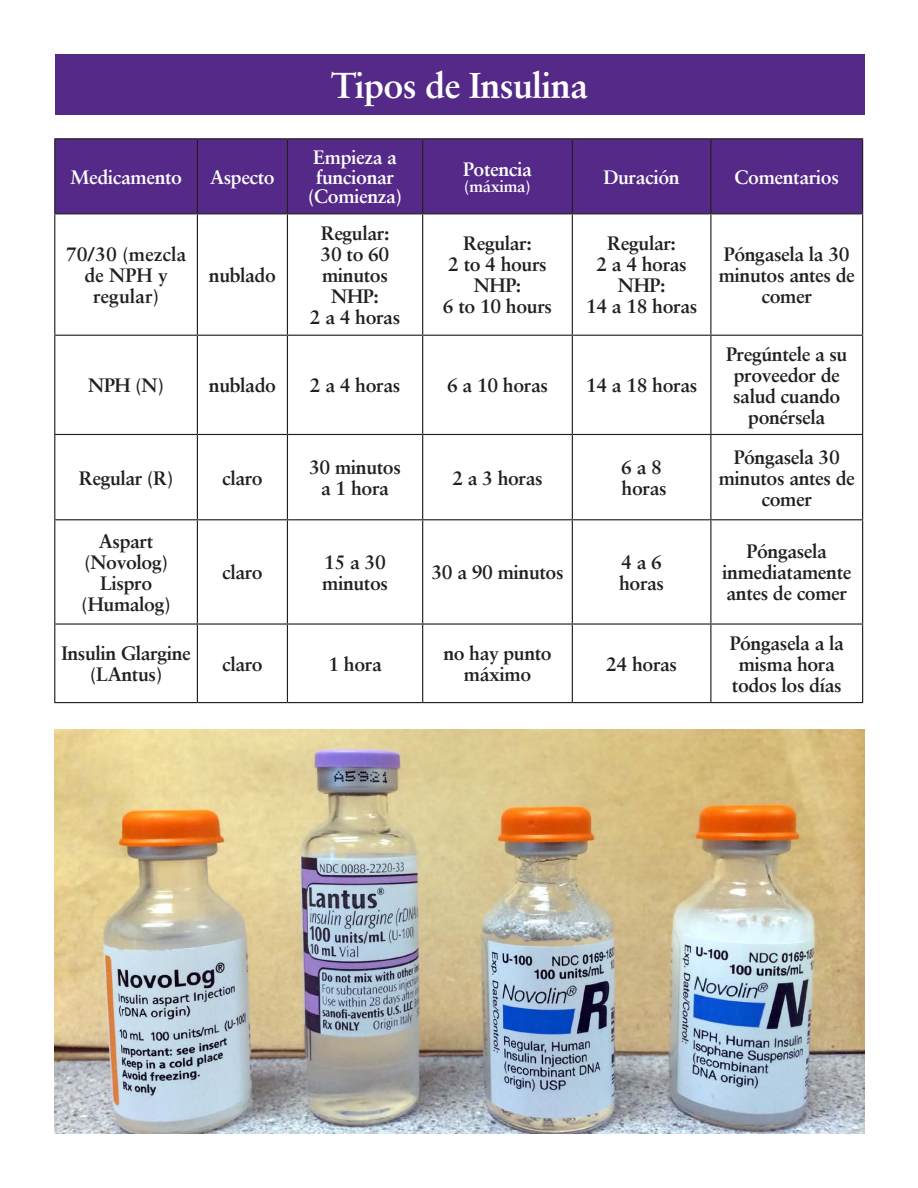
<style>
.page{position:relative;width:918px;height:1188px;background:#fff}
.page>*{position:absolute;margin:0;border:0;box-sizing:border-box;transform-origin:0 0}
.t1{font:700 36px "Sabon LT Pro";letter-spacing:-.02em;color:#fff}
.t2{font:700 19.5px/21px "Sabon LT Pro";letter-spacing:-.02em;color:#231f20;text-align:center}
.t3{font:700 19.5px/19.5px "Sabon LT Pro";letter-spacing:-.02em;color:#fff;text-align:center}
.t4{font:700 19.5px/21px "Sabon LT Pro";color:#231f20;text-align:center}
.t5{font:700 16.5px "Sabon LT Pro";letter-spacing:-.02em;color:#fff}
</style>
<div class="page">
<div style="left:55px;top:54px;width:810px;height:61px;background:#552988"></div>
<div style="left:55px;top:139px;width:807px;height:74px;background:#552988"></div>
<hr style="left:54px;top:138px;width:143px;height:1px;background:#231f20">
<hr style="left:54px;top:139px;width:1px;height:74px;background:#231f20">
<hr style="left:197px;top:138px;width:90px;height:1px;background:#231f20">
<hr style="left:197px;top:139px;width:1px;height:74px;background:#231f20">
<hr style="left:287px;top:138px;width:136px;height:1px;background:#231f20">
<hr style="left:287px;top:139px;width:1px;height:74px;background:#231f20">
<hr style="left:423px;top:138px;width:149px;height:1px;background:#231f20">
<hr style="left:422px;top:139px;width:1px;height:74px;background:#231f20">
<hr style="left:572px;top:138px;width:139px;height:1px;background:#231f20">
<hr style="left:572px;top:139px;width:1px;height:74px;background:#231f20">
<hr style="left:711px;top:138px;width:152px;height:1px;background:#231f20">
<hr style="left:710px;top:139px;width:1px;height:74px;background:#231f20">
<hr style="left:862px;top:139px;width:1px;height:74px;background:#231f20">
<hr style="left:54px;top:213px;width:143px;height:1px;background:#231f20">
<hr style="left:54px;top:214px;width:1px;height:121px;background:#231f20">
<hr style="left:197px;top:213px;width:90px;height:1px;background:#231f20">
<hr style="left:197px;top:214px;width:1px;height:121px;background:#231f20">
<hr style="left:287px;top:213px;width:136px;height:1px;background:#231f20">
<hr style="left:287px;top:214px;width:1px;height:121px;background:#231f20">
<hr style="left:423px;top:213px;width:149px;height:1px;background:#231f20">
<hr style="left:422px;top:214px;width:1px;height:121px;background:#231f20">
<hr style="left:572px;top:213px;width:139px;height:1px;background:#231f20">
<hr style="left:572px;top:214px;width:1px;height:121px;background:#231f20">
<hr style="left:711px;top:213px;width:152px;height:1px;background:#231f20">
<hr style="left:710px;top:214px;width:1px;height:121px;background:#231f20">
<hr style="left:862px;top:214px;width:1px;height:121px;background:#231f20">
<hr style="left:54px;top:335px;width:143px;height:1px;background:#231f20">
<hr style="left:54px;top:336px;width:1px;height:98px;background:#231f20">
<hr style="left:197px;top:335px;width:90px;height:1px;background:#231f20">
<hr style="left:197px;top:336px;width:1px;height:98px;background:#231f20">
<hr style="left:287px;top:335px;width:136px;height:1px;background:#231f20">
<hr style="left:287px;top:336px;width:1px;height:98px;background:#231f20">
<hr style="left:423px;top:335px;width:149px;height:1px;background:#231f20">
<hr style="left:422px;top:336px;width:1px;height:98px;background:#231f20">
<hr style="left:572px;top:335px;width:139px;height:1px;background:#231f20">
<hr style="left:572px;top:336px;width:1px;height:98px;background:#231f20">
<hr style="left:711px;top:335px;width:152px;height:1px;background:#231f20">
<hr style="left:710px;top:336px;width:1px;height:98px;background:#231f20">
<hr style="left:862px;top:336px;width:1px;height:98px;background:#231f20">
<hr style="left:54px;top:434px;width:143px;height:1px;background:#231f20">
<hr style="left:54px;top:435px;width:1px;height:84px;background:#231f20">
<hr style="left:197px;top:434px;width:90px;height:1px;background:#231f20">
<hr style="left:197px;top:435px;width:1px;height:84px;background:#231f20">
<hr style="left:287px;top:434px;width:136px;height:1px;background:#231f20">
<hr style="left:287px;top:435px;width:1px;height:84px;background:#231f20">
<hr style="left:423px;top:434px;width:149px;height:1px;background:#231f20">
<hr style="left:422px;top:435px;width:1px;height:84px;background:#231f20">
<hr style="left:572px;top:434px;width:139px;height:1px;background:#231f20">
<hr style="left:572px;top:435px;width:1px;height:84px;background:#231f20">
<hr style="left:711px;top:434px;width:152px;height:1px;background:#231f20">
<hr style="left:710px;top:435px;width:1px;height:84px;background:#231f20">
<hr style="left:862px;top:435px;width:1px;height:84px;background:#231f20">
<hr style="left:54px;top:519px;width:143px;height:1px;background:#231f20">
<hr style="left:54px;top:520px;width:1px;height:103px;background:#231f20">
<hr style="left:197px;top:519px;width:90px;height:1px;background:#231f20">
<hr style="left:197px;top:520px;width:1px;height:103px;background:#231f20">
<hr style="left:287px;top:519px;width:136px;height:1px;background:#231f20">
<hr style="left:287px;top:520px;width:1px;height:103px;background:#231f20">
<hr style="left:423px;top:519px;width:149px;height:1px;background:#231f20">
<hr style="left:422px;top:520px;width:1px;height:103px;background:#231f20">
<hr style="left:572px;top:519px;width:139px;height:1px;background:#231f20">
<hr style="left:572px;top:520px;width:1px;height:103px;background:#231f20">
<hr style="left:711px;top:519px;width:152px;height:1px;background:#231f20">
<hr style="left:710px;top:520px;width:1px;height:103px;background:#231f20">
<hr style="left:862px;top:520px;width:1px;height:103px;background:#231f20">
<hr style="left:54px;top:623px;width:143px;height:2px;background:#231f20">
<hr style="left:54px;top:625px;width:1px;height:77px;background:#231f20">
<hr style="left:197px;top:623px;width:90px;height:2px;background:#231f20">
<hr style="left:197px;top:625px;width:1px;height:77px;background:#231f20">
<hr style="left:287px;top:623px;width:136px;height:2px;background:#231f20">
<hr style="left:287px;top:625px;width:1px;height:77px;background:#231f20">
<hr style="left:423px;top:623px;width:149px;height:2px;background:#231f20">
<hr style="left:422px;top:625px;width:1px;height:77px;background:#231f20">
<hr style="left:572px;top:623px;width:139px;height:2px;background:#231f20">
<hr style="left:572px;top:625px;width:1px;height:77px;background:#231f20">
<hr style="left:711px;top:623px;width:152px;height:2px;background:#231f20">
<hr style="left:710px;top:625px;width:1px;height:77px;background:#231f20">
<hr style="left:862px;top:625px;width:1px;height:77px;background:#231f20">
<hr style="left:54px;top:702px;width:143px;height:1px;background:#231f20">
<hr style="left:197px;top:702px;width:90px;height:1px;background:#231f20">
<hr style="left:287px;top:702px;width:136px;height:1px;background:#231f20">
<hr style="left:423px;top:702px;width:149px;height:1px;background:#231f20">
<hr style="left:572px;top:702px;width:139px;height:1px;background:#231f20">
<hr style="left:711px;top:702px;width:152px;height:1px;background:#231f20">
<img style="left:54px;top:729px;width:811px;height:405px">
<p class="t3" style="left:70px;top:167px;width:114px">Medicamento</p>
<p class="t3" style="left:210px;top:167px;width:66px">Aspecto</p>
<p class="t4" style="left:66px;top:243px;width:122px">70/30 (mezcla de NPH y regular)</p>
<p class="t2" style="left:209px;top:264px;width:69px">nublado</p>
<h1 class="t1" style="left:331px;top:63px;width:259px">Tipos de Insulina</h1>
<p class="t3" style="left:308px;top:147px;width:95px">Empieza a funcionar (Comienza)</p>
<p class="t3" style="left:463px;top:158px;width:70px">Potencia</p>
<p class="t5" style="left:464px;top:176px;width:68px">(máxima)</p>
<p class="t3" style="left:603px;top:167px;width:78px">Duración</p>
<p class="t3" style="left:735px;top:167px;width:106px">Comentarios</p>
<p class="t2" style="left:310px;top:222px;width:92px">Regular:<br>30 to 60 minutos<br>NHP:<br>2 a 4 horas</p>
<p class="t2" style="left:443px;top:233px;width:111px">Regular:<br>2 to 4 hours<br>NHP:<br>6 to 10 hours</p>
<p class="t2" style="left:586px;top:233px;width:113px">Regular:<br>2 a 4 horas<br>NHP:<br>14 a 18 horas</p>
<p class="t2" style="left:719px;top:243px;width:138px">Póngasela la 30 minutos antes de comer</p>
<p class="t2" style="left:88px;top:375px;width:77px">NPH (N)</p>
<p class="t2" style="left:209px;top:375px;width:69px">nublado</p>
<p class="t2" style="left:310px;top:375px;width:92px">2 a 4 horas</p>
<p class="t2" style="left:447px;top:375px;width:102px">6 a 10 horas</p>
<p class="t2" style="left:586px;top:375px;width:113px">14 a 18 horas</p>
<p class="t2" style="left:726px;top:343px;width:123px">Pregúntele a su proveedor de salud cuando ponérsela</p>
<p class="t2" style="left:79px;top:467px;width:96px">Regular (R)</p>
<p class="t2" style="left:222px;top:467px;width:42px">claro</p>
<p class="t2" style="left:309px;top:456px;width:93px">30 minutos a 1 hora</p>
<p class="t2" style="left:452px;top:467px;width:92px">2 a 3 horas</p>
<p class="t2" style="left:621px;top:456px;width:47px;text-align:left">6 a 8 horas</p>
<p class="t2" style="left:719px;top:446px;width:138px">Póngasela 30 minutos antes de comer</p>
<p class="t2" style="left:82px;top:530px;width:90px">Aspart (Novolog)<br>Lispro (Humalog)</p>
<p class="t2" style="left:222px;top:562px;width:42px">claro</p>
<p class="t2" style="left:322px;top:551px;width:67px;text-align:left">15 a 30 minutos</p>
<p class="t2" style="left:431px;top:562px;width:134px">30 a 90 minutos</p>
<p class="t2" style="left:619px;top:551px;width:47px;text-align:left">4 a 6 horas</p>
<p class="t2" style="left:722px;top:541px;width:131px">Póngasela inmediatamente antes de comer</p>
<p class="t2" style="left:61px;top:643px;width:131px">Insulin Glargine (LAntus)</p>
<p class="t2" style="left:222px;top:653px;width:42px">claro</p>
<p class="t2" style="left:328px;top:653px;width:55px">1 hora</p>
<p class="t2" style="left:443px;top:643px;width:110px">no hay punto máximo</p>
<p class="t2" style="left:606px;top:653px;width:72px">24 horas</p>
<p class="t2" style="left:730px;top:632px;width:116px">Póngasela a la misma hora todos los días</p>
</div>
